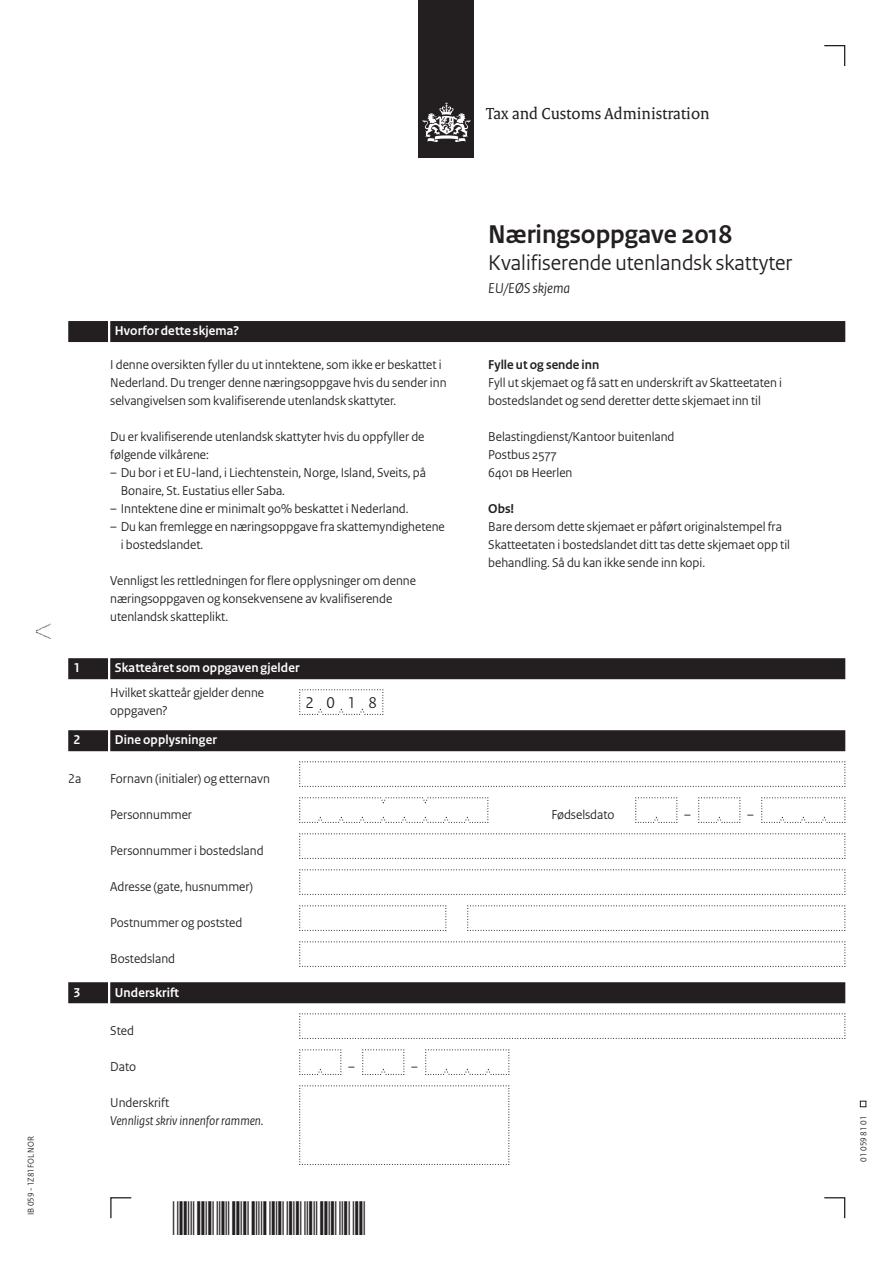
<style>
.page{position:relative;width:893px;height:1263px;background:#fff}
.page>*{position:absolute;margin:0;border:0;box-sizing:border-box;transform-origin:0 0}
.t1{font:700 27px "Rijksoverheid Sans Heading";color:#231f20}
.t2{font:22.5px "Rijksoverheid Sans Heading";color:#231f20}
.t3{font:17.25px "Rijksoverheid Serif";color:#231f20}
.t4{font:16.5px "Rijksoverheid Sans Heading";color:#231f20}
.t5{font:italic 15px "Rijksoverheid Sans Heading";color:#231f20}
.t6{font:13.5px/18px "Rijksoverheid Sans Heading";color:#231f20}
.t7{font:700 13.5px "Rijksoverheid Sans Heading";letter-spacing:.01em;color:#fff}
.t8{font:italic 13.5px "Rijksoverheid Sans Heading";color:#231f20}
.t9{font:700 13.5px "Rijksoverheid Sans Heading";color:#231f20}
.t10{font:9px "Rijksoverheid Sans Heading";color:#231f20}
</style>
<div class="page">
<div style="left:419px;top:0;width:55px;height:158px;background:#231f20"></div>
<svg style="left:423px;top:102px;width:47px;height:40px"></svg>
<svg style="left:824px;top:1197px;width:22px;height:22px"></svg>
<svg style="left:110px;top:1197px;width:22px;height:22px"></svg>
<svg style="left:824px;top:45px;width:22px;height:21px"></svg>
<svg style="left:860px;top:1101px;width:6px;height:6px"></svg>
<svg style="left:36px;top:624px;width:15px;height:15px"></svg>
<div style="left:110px;top:321px;width:735px;height:21px;background:#231f20"></div>
<div style="left:68px;top:321px;width:40px;height:21px;background:#231f20"></div>
<div style="left:110px;top:658px;width:735px;height:21px;background:#231f20"></div>
<div style="left:68px;top:658px;width:40px;height:21px;background:#231f20"></div>
<div style="left:110px;top:730px;width:735px;height:21px;background:#231f20"></div>
<div style="left:68px;top:730px;width:40px;height:21px;background:#231f20"></div>
<div style="left:110px;top:982px;width:735px;height:21px;background:#231f20"></div>
<div style="left:68px;top:982px;width:40px;height:21px;background:#231f20"></div>
<svg style="left:299px;top:689px;width:85px;height:26px"></svg>
<svg style="left:299px;top:761px;width:547px;height:26px"></svg>
<svg style="left:299px;top:797px;width:190px;height:26px"></svg>
<svg style="left:635px;top:797px;width:43px;height:26px"></svg>
<svg style="left:698px;top:797px;width:43px;height:26px"></svg>
<svg style="left:761px;top:797px;width:85px;height:26px"></svg>
<svg style="left:299px;top:833px;width:547px;height:26px"></svg>
<svg style="left:299px;top:869px;width:547px;height:26px"></svg>
<svg style="left:299px;top:905px;width:148px;height:26px"></svg>
<svg style="left:467px;top:905px;width:379px;height:26px"></svg>
<svg style="left:299px;top:941px;width:547px;height:26px"></svg>
<svg style="left:299px;top:1013px;width:547px;height:26px"></svg>
<svg style="left:299px;top:1049px;width:43px;height:26px"></svg>
<svg style="left:362px;top:1049px;width:43px;height:26px"></svg>
<svg style="left:425px;top:1049px;width:85px;height:26px"></svg>
<svg style="left:299px;top:1085px;width:211px;height:80px"></svg>
<p class="t3" style="left:486px;top:103px;width:225px">Tax and Customs Administration</p>
<p class="t10" style="left:26px;top:1215px;width:80px;rotate:-90deg">IB 059 - 1Z81FOL NOR</p>
<p class="t7" style="left:115px;top:323px;width:126px">Hvorfor dette skjema?</p>
<p class="t6" style="left:110px;top:356px;width:338px">I denne oversikten fyller du ut inntektene, som ikke er beskattet i<br>Nederland. Du trenger denne næringsoppgave hvis du sender inn selvangivelsen som kvalifiserende utenlandsk skattyter.</p>
<p class="t6" style="left:110px;top:428px;width:316px">Du er kvalifiserende utenlandsk skattyter hvis du oppfyller de følgende vilkårene:</p>
<p class="t6" style="left:121px;top:464px;width:307px;text-indent:-11px">– Du bor i et EU-land, i Liechtenstein, Norge, Island, Sveits, på<br>Bonaire, St. Eustatius eller Saba.</p>
<p class="t6" style="left:110px;top:500px;width:300px">– Inntektene dine er minimalt 90% beskattet i Nederland.</p>
<p class="t6" style="left:121px;top:518px;width:326px;text-indent:-11px">– Du kan fremlegge en næringsoppgave fra skattemyndighetene i bostedslandet.</p>
<p class="t6" style="left:110px;top:572px;width:307px">Vennligst les rettledningen for flere opplysninger om denne næringsoppgaven og konsekvensene av kvalifiserende utenlandsk skatteplikt.</p>
<h1 class="t1" style="left:488px;top:219px;width:245px">Næringsoppgave 2018</h1>
<h2 class="t2" style="left:488px;top:250px;width:306px">Kvalifiserende utenlandsk skattyter</h2>
<p class="t5" style="left:488px;top:279px;width:83px">EU/EØS skjema</p>
<p class="t9" style="left:488px;top:357px;width:112px">Fylle ut og sende inn</p>
<p class="t6" style="left:488px;top:374px;width:295px">Fyll ut skjemaet og få satt en underskrift av Skatteetaten i bostedslandet og send deretter dette skjemaet inn til</p>
<p class="t6" style="left:488px;top:428px;width:188px">Belastingdienst/Kantoor buitenland<br>Postbus 2577<br>6401 DB Heerlen</p>
<p class="t9" style="left:488px;top:501px;width:27px">Obs!</p>
<p class="t6" style="left:488px;top:518px;width:303px">Bare dersom dette skjemaet er påført originalstempel fra<br>Skatteetaten i bostedslandet ditt tas dette skjemaet opp til behandling. Så du kan ikke sende inn kopi.</p>
<p class="t7" style="left:74px;top:660px;width:8px">1</p>
<p class="t7" style="left:115px;top:660px;width:186px">Skatteåret som oppgaven gjelder</p>
<p class="t6" style="left:110px;top:684px;width:155px">Hvilket skatteår gjelder denne oppgaven?</p>
<p class="t7" style="left:74px;top:732px;width:8px">2</p>
<p class="t7" style="left:115px;top:732px;width:104px">Dine opplysninger</p>
<p class="t6" style="left:68px;top:770px;width:15px">2a</p>
<p class="t6" style="left:110px;top:770px;width:161px">Fornavn (initialer) og etternavn</p>
<p class="t6" style="left:110px;top:806px;width:83px">Personnummer</p>
<p class="t6" style="left:551px;top:806px;width:65px">Fødselsdato</p>
<p class="t6" style="left:110px;top:842px;width:155px">Personnummer i bostedsland</p>
<p class="t6" style="left:110px;top:878px;width:144px">Adresse (gate, husnummer)</p>
<p class="t6" style="left:110px;top:914px;width:133px">Postnummer og poststed</p>
<p class="t6" style="left:110px;top:950px;width:66px">Bostedsland</p>
<p class="t7" style="left:74px;top:984px;width:8px">3</p>
<p class="t7" style="left:115px;top:984px;width:66px">Underskrift</p>
<p class="t6" style="left:110px;top:1022px;width:25px">Sted</p>
<p class="t6" style="left:110px;top:1058px;width:27px">Dato</p>
<p class="t6" style="left:110px;top:1094px;width:60px">Underskrift</p>
<p class="t8" style="left:110px;top:1113px;width:155px">Vennligst skriv innenfor rammen.</p>
<p class="t4" style="left:306px;top:693px;width:73px">2018</p>
<p class="t6" style="left:348px;top:1058px;width:8px">–</p>
<p class="t6" style="left:411px;top:1058px;width:8px">–</p>
<p class="t6" style="left:684px;top:806px;width:8px">–</p>
<p class="t6" style="left:747px;top:806px;width:8px">–</p>
<p class="t10" style="left:858px;top:1161px;width:47px;rotate:-90deg">01 059 81 01</p>
</div>
